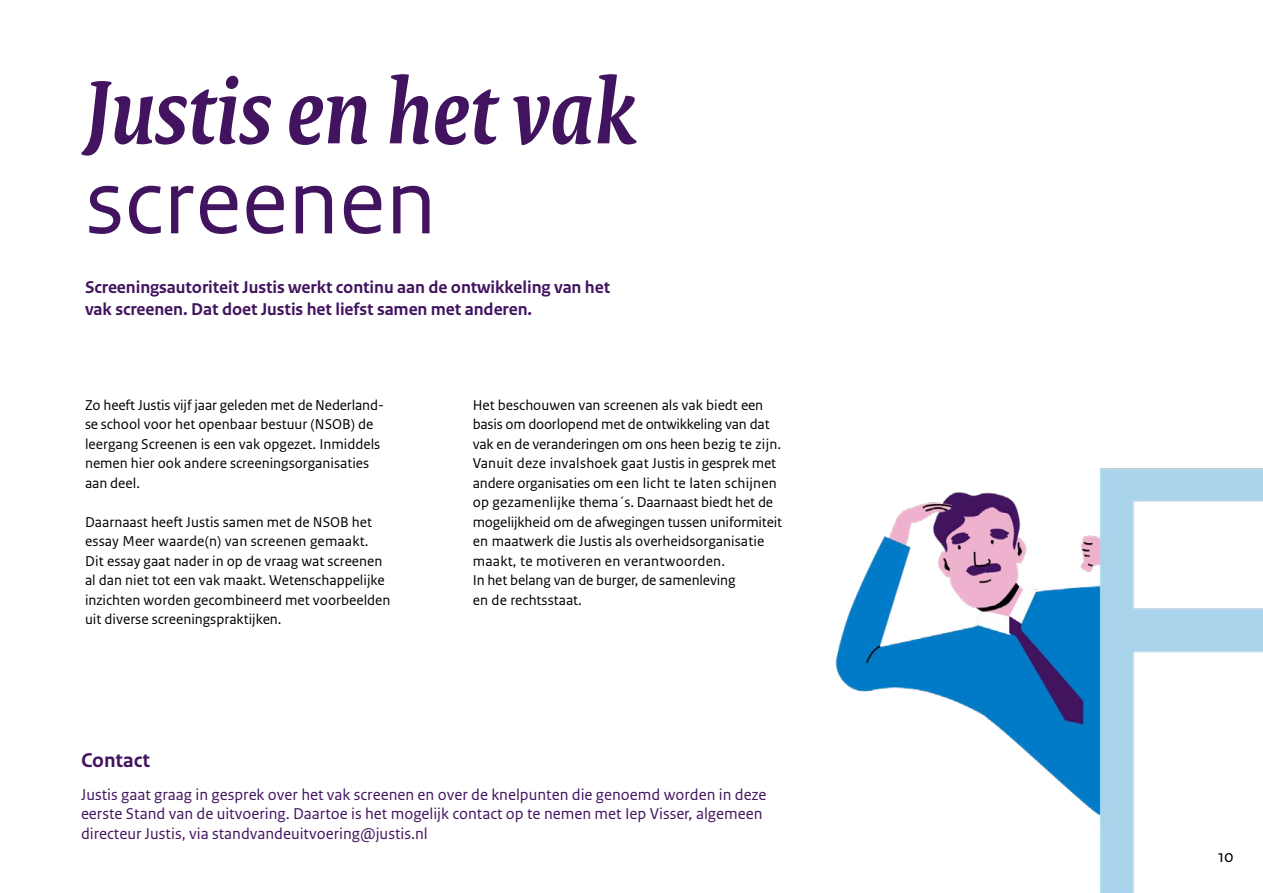
<style>
.page{position:relative;width:1263px;height:893px;background:#fff}
.page>*{position:absolute;margin:0;border:0;box-sizing:border-box;transform-origin:0 0}
.Serif_Titel_70_pt{font:italic 700 96px/90px "Rijksoverheid Serif";color:#42145f}
.Koppen{font:700 21px "Rijksoverheid Sans Text";color:#42145f}
.Broodtekst_Bold{font:700 18px/22.5px "Rijksoverheid Sans Text";letter-spacing:-.005em;color:#42145f}
.t1{font:18px "Rijksoverheid Sans Text";color:#000}
.Broodtekst{font:16.5px/19.5px "Rijksoverheid Sans Text";color:#42145f}
.Broodtekst-2{font:15px/19.5px "Rijksoverheid Sans Text";color:#000}
.s1{font-family:"Rijksoverheid Sans Text";font-weight:400;font-style:normal}
</style>
<div class="page">
<img style="left:835px;top:468px;width:428px;height:425px">
<div style="left:800px;top:814px;width:269px;height:79px;background:#fff"></div>
<h2 class="Serif_Titel_70_pt" style="left:85px;top:66px;width:551px">Justis en het vak <span class="s1">screenen</span></h2>
<p class="Broodtekst_Bold" style="left:85px;top:276px;width:527px">Screeningsautoriteit Justis werkt continu aan de ontwikkeling van het vak screenen. Dat doet Justis het liefst samen met anderen.</p>
<p class="Broodtekst-2" style="left:85px;top:395px;width:300px">Zo heeft Justis vijf jaar geleden met de Nederland&shy;se school voor het openbaar bestuur (NSOB) de leergang Screenen is een vak opgezet. Inmiddels nemen hier ook andere screeningsorganisaties aan deel.</p>
<p class="Broodtekst-2" style="left:85px;top:512px;width:307px">Daarnaast heeft Justis samen met de NSOB het essay Meer waarde(n) van screenen gemaakt.<br>Dit essay gaat nader in op de vraag wat screenen al dan niet tot een vak maakt. Wetenschappelijke inzichten worden gecombineerd met voorbeelden uit diverse screeningspraktijken.</p>
<p class="Broodtekst-2" style="left:473px;top:395px;width:311px">Het beschouwen van screenen als vak biedt een basis om doorlopend met de ontwikkeling van dat vak en de veranderingen om ons heen bezig te zijn.<br>Vanuit deze invalshoek gaat Justis in gesprek met andere organisaties om een licht te laten schijnen op gezamenlijke thema´s. Daarnaast biedt het de mogelijkheid om de afwegingen tussen uniformiteit en maatwerk die Justis als overheidsorganisatie maakt, te motiveren en verantwoorden.<br>In het belang van de burger, de samenleving<br>en de rechtsstaat.</p>
<h3 class="Koppen" style="left:81px;top:748px;width:71px">Contact</h3>
<p class="Broodtekst" style="left:81px;top:785px;width:687px">Justis gaat graag in gesprek over het vak screenen en over de knelpunten die genoemd worden in deze eerste Stand van de uitvoering. Daartoe is het mogelijk contact op te nemen met Iep Visser, algemeen directeur Justis, via standvandeuitvoering@justis.nl</p>
<p class="t1" style="left:1218px;top:846px;width:18px">10</p>
</div>
